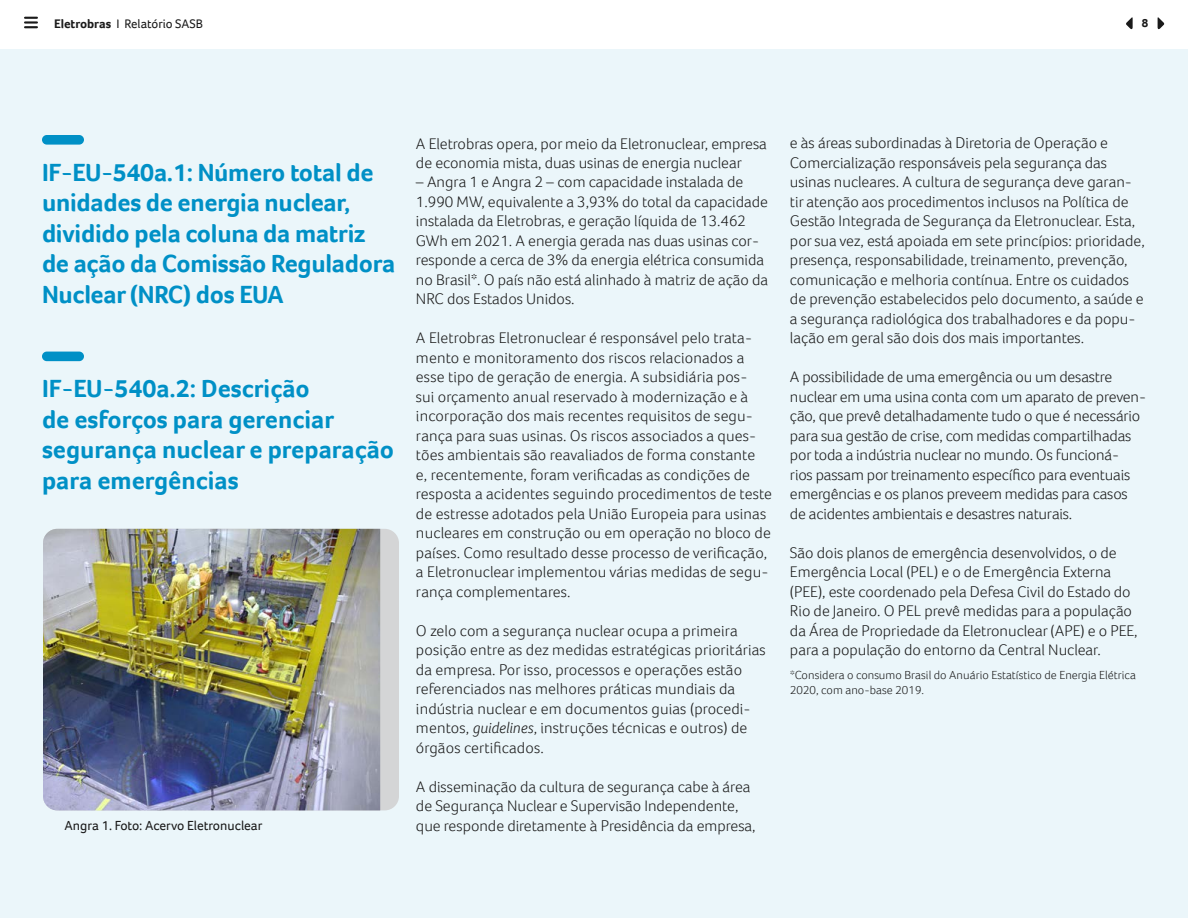
<style>
.page{position:relative;width:1188px;height:918px;background:#ebf6fa}
.page>*{position:absolute;margin:0;border:0;box-sizing:border-box;transform-origin:0 0}
.t1{font:700 25.5px/30.6px "Foco";letter-spacing:-.01em;color:#0090c6}
.t2{font:300 15.75px/19.5px "Foco";color:#1a1a1a}
.t3{font:13.5px "Foco";color:#1a1a1a}
.t4{font:12.75px "Foco";color:#1a1a1a}
.t5{font:300 12px/15px "Foco";letter-spacing:.005em;color:#1a1a1a}
.t6{font:700 12px "Foco";color:#1a1a1a}
.s1{font-weight:700}
.s2{font-style:italic}
</style>
<div class="page">
<div style="left:42px;top:135px;width:42px;height:10px;background:#0090c6;border-radius:5px"></div>
<div style="left:42px;top:352px;width:42px;height:9px;background:#0090c6;border-radius:5px"></div>
<div style="left:0;top:0;width:1188px;height:49px;background:#fff"></div>
<svg style="left:25px;top:17px;width:12px;height:11px"></svg>
<svg style="left:1126px;top:17px;width:7px;height:13px"></svg>
<svg style="left:1158px;top:17px;width:6px;height:13px"></svg>
<div style="left:43px;top:529px;width:356px;height:281px;background:#d4d5d6;border-radius:14px"></div>
<img style="left:43px;top:529px;width:337px;height:281px">
<p class="t4" style="left:54px;top:15px;width:150px"><span class="s1">Eletrobras</span> I Relatório SASB</p>
<p class="t6" style="left:1142px;top:15px;width:8px">8</p>
<h1 class="t1" style="left:42px;top:156px;width:355px">IF-EU-540a.1: Número total de unidades de energia nuclear, dividido pela coluna da matriz de ação da Comissão Reguladora<br>Nuclear (NRC) dos EUA</h1>
<h1 class="t1" style="left:42px;top:373px;width:354px">IF-EU-540a.2: Descrição<br>de esforços para gerenciar segurança nuclear e preparação para emergências</h1>
<p class="t3" style="left:64px;top:817px;width:199px">Angra 1. Foto: Acervo Eletronuclear</p>
<p class="t2" style="left:416px;top:133px;width:352px">A Eletrobras opera, por meio da Eletronuclear, empresa de economia mista, duas usinas de energia nuclear</p>
<p class="t2" style="left:416px;top:172px;width:354px">– Angra 1 e Angra 2 – com capacidade instalada de 1.990 MW, equivalente a 3,93% do total da capacidade instalada da Eletrobras, e geração líquida de 13.462<br>GWh em 2021. A energia gerada nas duas usinas cor&shy;responde a cerca de 3% da energia elétrica consumida no Brasil*. O país não está alinhado à matriz de ação da NRC dos Estados Unidos.</p>
<p class="t2" style="left:416px;top:328px;width:357px">A Eletrobras Eletronuclear é responsável pelo trata&shy;mento e monitoramento dos riscos relacionados a esse tipo de geração de energia. A subsidiária pos-<br>sui orçamento anual reservado à modernização e à incorporação dos mais recentes requisitos de segu&shy;rança para suas usinas. Os riscos associados a ques&shy;tões ambientais são reavaliados de forma constante<br>e, recentemente, foram verificadas as condições de resposta a acidentes seguindo procedimentos de teste de estresse adotados pela União Europeia para usinas nucleares em construção ou em operação no bloco de países. Como resultado desse processo de verificação, a Eletronuclear implementou várias medidas de segu&shy;rança complementares.</p>
<p class="t2" style="left:416px;top:621px;width:351px">O zelo com a segurança nuclear ocupa a primeira posição entre as dez medidas estratégicas prioritárias da empresa. Por isso, processos e operações estão referenciados nas melhores práticas mundiais da indústria nuclear e em documentos guias (procedi&shy;mentos, <span class="s2">guidelines</span>, instruções técnicas e outros) de órgãos certificados.</p>
<p class="t2" style="left:416px;top:777px;width:341px">A disseminação da cultura de segurança cabe à área de Segurança Nuclear e Supervisão Independente, que responde diretamente à Presidência da empresa,</p>
<p class="t2" style="left:790px;top:133px;width:356px">e às áreas subordinadas à Diretoria de Operação e Comercialização responsáveis pela segurança das usinas nucleares. A cultura de segurança deve garan&shy;tir atenção aos procedimentos inclusos na Política de Gestão Integrada de Segurança da Eletronuclear. Esta, por sua vez, está apoiada em sete princípios: prioridade, presença, responsabilidade, treinamento, prevenção, comunicação e melhoria contínua. Entre os cuidados de prevenção estabelecidos pelo documento, a saúde e a segurança radiológica dos trabalhadores e da popu&shy;lação em geral são dois dos mais importantes.</p>
<p class="t2" style="left:790px;top:367px;width:358px">A possibilidade de uma emergência ou um desastre nuclear em uma usina conta com um aparato de preven&shy;ção, que prevê detalhadamente tudo o que é necessário para sua gestão de crise, com medidas compartilhadas por toda a indústria nuclear no mundo. Os funcioná-<br>rios passam por treinamento específico para eventuais emergências e os planos preveem medidas para casos de acidentes ambientais e desastres naturais.</p>
<p class="t2" style="left:790px;top:543px;width:349px">São dois planos de emergência desenvolvidos, o de Emergência Local (PEL) e o de Emergência Externa (PEE), este coordenado pela Defesa Civil do Estado do Rio de Janeiro. O PEL prevê medidas para a população da Área de Propriedade da Eletronuclear (APE) e o PEE, para a população do entorno da Central Nuclear.</p>
<p class="t5" style="left:790px;top:667px;width:347px">*Considera o consumo Brasil do Anuário Estatístico de Energia Elétrica<br>2020, com ano-base 2019.</p>
</div>
